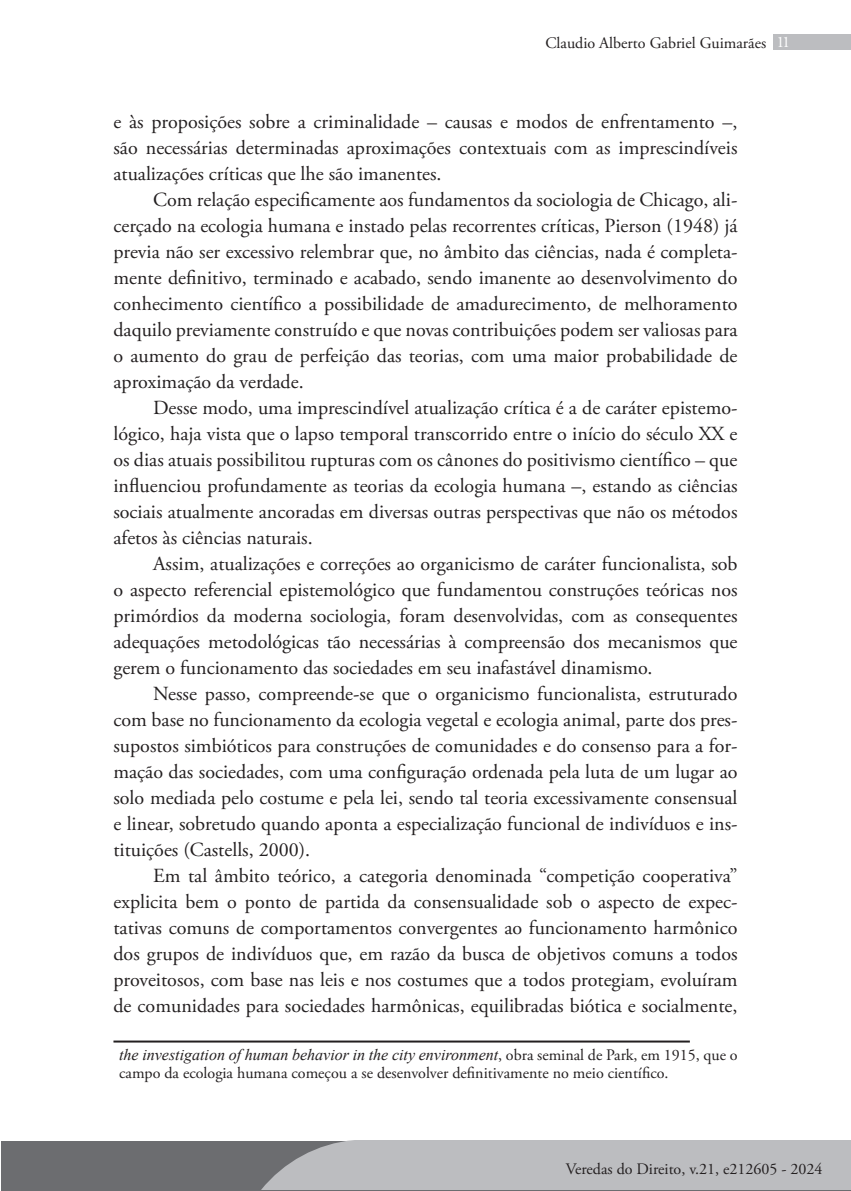
<style>
.page{position:relative;width:851px;height:1191px;background:#fff}
.page>*{position:absolute;margin:0;border:0;box-sizing:border-box;transform-origin:0 0}
.t1{font:20px/26px "Adobe Garamond Pro";color:#231f20;text-align:justify}
.t2{font:16px "Adobe Garamond Pro";color:#231f20}
.t3{font:italic 16px "Times New Roman";color:#231f20}
.s1{color:#fff}
.s2{font-family:"Adobe Garamond Pro";font-style:normal}
</style>
<div class="page">
<div style="left:1px;top:1141px;width:849px;height:50px;background:#6c6d70"></div>
<hr style="left:0;top:1140px;width:1px;height:50px;background:#6c6d70">
<div style="left:773px;top:34px;width:77px;height:16px;background:#bcbdc0"></div>
<div style="left:261px;top:1140px;width:589px;height:50px;background:#bcbdc0"></div>
<hr style="left:113px;top:1040px;width:576px;height:2px;background:#231f20">
<p class="t2" style="left:545px;top:33px;width:245px">Claudio Alberto Gabriel Guimarães <span class="s1">11</span></p>
<p class="t1" style="left:113px;top:109px;width:625px">e às proposições sobre a criminalidade – causas e modos de enfrentamento –, são necessárias determinadas aproximações contextuais com as imprescindíveis atualizações críticas que lhe são imanentes.</p>
<p class="t1" style="left:113px;top:187px;width:625px;text-indent:40px">Com relação especificamente aos fundamentos da sociologia de Chicago, ali&shy;cerçado na ecologia humana e instado pelas recorrentes críticas, Pierson (1948) já previa não ser excessivo relembrar que, no âmbito das ciências, nada é completa&shy;mente definitivo, terminado e acabado, sendo imanente ao desenvolvimento do conhecimento científico a possibilidade de amadurecimento, de melhoramento daquilo previamente construído e que novas contribuições podem ser valiosas para o aumento do grau de perfeição das teorias, com uma maior probabilidade de aproximação da verdade.</p>
<p class="t1" style="left:113px;top:395px;width:625px;text-indent:40px">Desse modo, uma imprescindível atualização crítica é a de caráter epistemo&shy;lógico, haja vista que o lapso temporal transcorrido entre o início do século XX e os dias atuais possibilitou rupturas com os cânones do positivismo científico – que influenciou profundamente as teorias da ecologia humana –, estando as ciências sociais atualmente ancoradas em diversas outras perspectivas que não os métodos afetos às ciências naturais.</p>
<p class="t1" style="left:113px;top:551px;width:625px;text-indent:40px">Assim, atualizações e correções ao organicismo de caráter funcionalista, sob o aspecto referencial epistemológico que fundamentou construções teóricas nos primórdios da moderna sociologia, foram desenvolvidas, com as consequentes adequações metodológicas tão necessárias à compreensão dos mecanismos que gerem o funcionamento das sociedades em seu inafastável dinamismo.</p>
<p class="t1" style="left:113px;top:681px;width:625px;text-indent:40px">Nesse passo, compreende-se que o organicismo funcionalista, estruturado com base no funcionamento da ecologia vegetal e ecologia animal, parte dos pres&shy;supostos simbióticos para construções de comunidades e do consenso para a for&shy;mação das sociedades, com uma configuração ordenada pela luta de um lugar ao solo mediada pelo costume e pela lei, sendo tal teoria excessivamente consensual e linear, sobretudo quando aponta a especialização funcional de indivíduos e ins&shy;tituições (Castells, 2000).</p>
<p class="t1" style="left:113px;top:863px;width:625px;text-indent:40px">Em tal âmbito teórico, a categoria denominada “competição cooperativa” explicita bem o ponto de partida da consensualidade sob o aspecto de expec&shy;tativas comuns de comportamentos convergentes ao funcionamento harmônico dos grupos de indivíduos que, em razão da busca de objetivos comuns a todos proveitosos, com base nas leis e nos costumes que a todos protegiam, evoluíram de comunidades para sociedades harmônicas, equilibradas biótica e socialmente,</p>
<p class="t3" style="left:119px;top:1043px;width:619px">the investigation of human behavior in the city environment<span class="s2">, obra seminal de Park, em 1915, que o</span></p>
<p class="t2" style="left:119px;top:1062px;width:550px">campo da ecologia humana começou a se desenvolver definitivamente no meio científico.</p>
<p class="t2" style="left:565px;top:1159px;width:258px">Veredas do Direito, v.21, e212605 - 2024</p>
</div>
